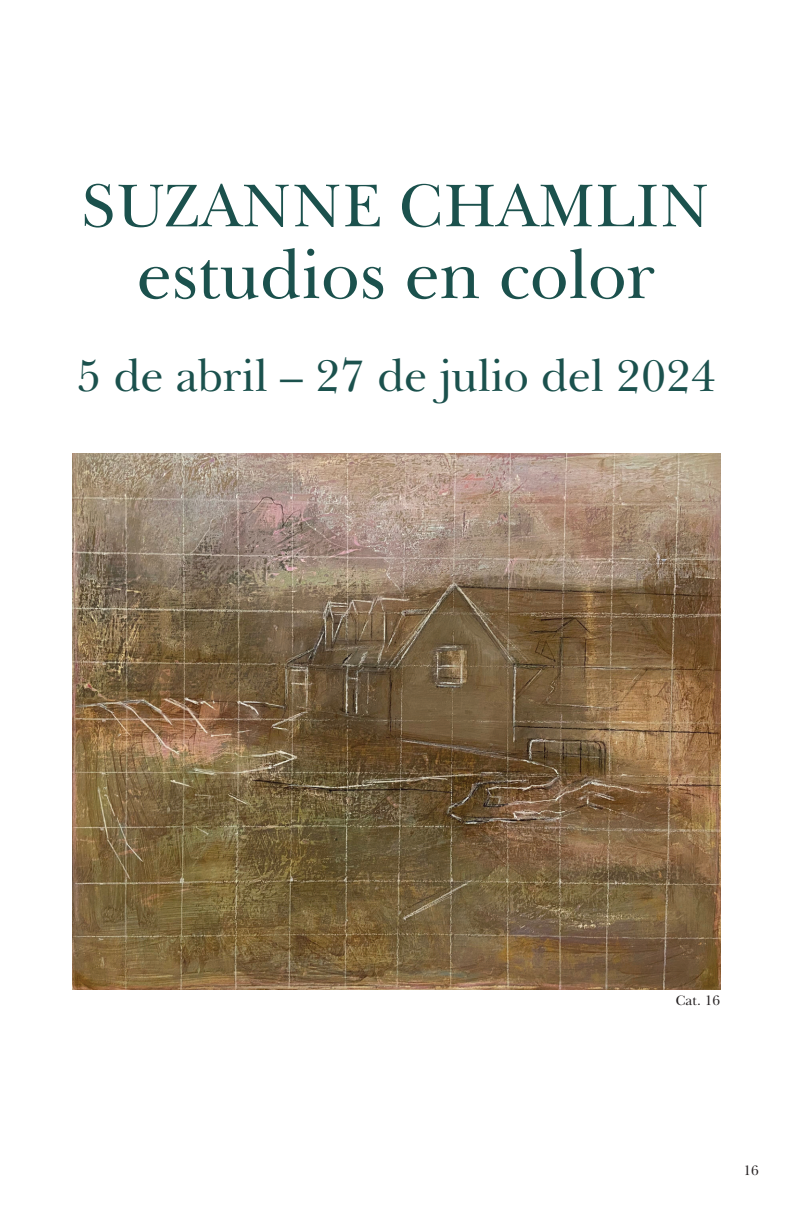
<style>
.page{position:relative;width:792px;height:1224px;background:#fff}
.page>*{position:absolute;margin:0;border:0;box-sizing:border-box;transform-origin:0 0}
.t1{font:69.4px "New Baskerville IT Cby BT";color:#1b514d}
.t2{font:62.2px "New Baskerville IT Cby BT";color:#1b514d}
.t3{font:45.4px "New Baskerville IT Cby BT";color:#1b514d}
.Cat{font:14px "New Baskerville IT Cby BT";color:#231f20}
</style>
<div class="page">
<img style="left:72px;top:453px;width:648px;height:537px">
<p class="t2" style="left:82px;top:167px;width:629px">SUZANNE CHAMLIN</p>
<p class="t1" style="left:137px;top:232px;width:520px">estudios en color</p>
<p class="t3" style="left:76px;top:348px;width:641px">5 de abril – 27 de julio del 2024</p>
<p class="Cat" style="left:676px;top:991px;width:46px">Cat. 16</p>
<p class="Cat" style="left:743px;top:1162px;width:17px">16</p>
</div>
